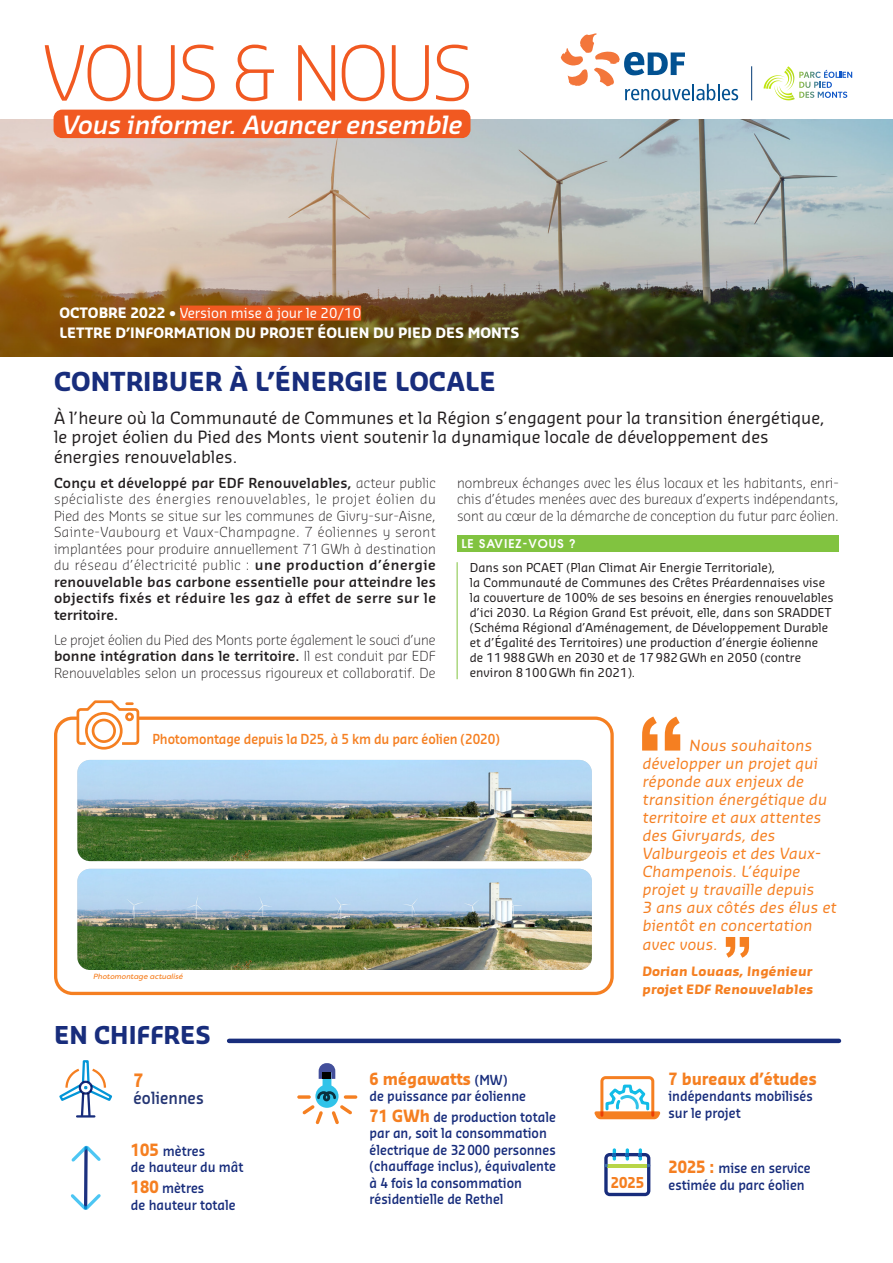
<style>
.page{position:relative;width:893px;height:1263px;background:#fff}
.page>*{position:absolute;margin:0;border:0;box-sizing:border-box;transform-origin:0 0}
.t1{font:300 73.95px "Sansa Pro";letter-spacing:-.04em;color:#f15921}
.TITRE_encadrés{font:700 25.5px "Sansa Pro";color:#182d7c}
.TITRE_encadrés-2{font:italic 600 24.6px "Sansa Pro";color:#fff}
.t2{font:700 24px "Sansa Pro";color:#182d7c}
.TXT_bleu_ENCHIFFRE{font:700 18px "Sansa Pro";color:#f57f21;scale:.9 1}
.TXT_bleu_encadré{font:16.5px/19.5px "Sansa Pro";color:#231f20}
.TXT_bleu_ENCHIFFRE-2{font:700 16.5px "Sansa Pro";color:#f57f21;scale:.9 1}
.TXT_bleu_ENCHIFFRE-3{font:600 16.35px "Sansa Pro";color:#253674;scale:.9 1}
.TXT_orange_PAROLES{font:15px/18.1px "Sansa Pro";color:#f57f21}
.t3{font:700 14.7px "Sansa Pro";color:#f57f21;scale:.91 1}
.TITRE_encadrés-3{font:700 13.95px "Sansa Pro";color:#fff}
.TXT_bleu_encadré-2{font:300 13.5px/16.5px "Sansa Pro";letter-spacing:.005em;color:#231f20;text-align:justify}
.TXT_bleu_ENCHIFFRE-4{font:600 13.5px/16.5px "Sansa Pro";color:#182d7c;scale:.9 1}
.TXT_bleu_présentatio{font:600 13.5px "Sansa Pro";letter-spacing:-.01em;color:#f57f21;scale:.9 1}
.TITRE_encadrés-4{font:13.5px "Sansa Pro";color:#fff}
.TXT_PAROLES_noms_élu{font:700 12.6px/18px "Sansa Pro";color:#f57f21}
.TXT_focus{font:12px/15px "Sansa Pro";color:#231f20}
.TXT_bleu_encadré-3{font:600 12px "ITC Avant Garde Pro";letter-spacing:.08em;color:#fff}
.t4{font:italic 7.5px "Filson Soft";color:#f57f21}
.s1{font-weight:700;font-size:13.95px}
.s2{font-weight:600}
.s3{font-weight:700;font-size:16.5px;color:#f57f21}
.s4{font-weight:600;font-size:13.5px;color:#182d7c}
</style>
<div class="page">
<img style="left:0;top:120px;width:893px;height:236px">
<div style="left:457px;top:535px;width:382px;height:16px;background:#81c340"></div>
<hr style="left:457px;top:562px;width:1px;height:117px;background:#81c340">
<div style="left:54px;top:716px;width:560px;height:279px;border:3px solid #f57f21;border-radius:17px"></div>
<svg style="left:75px;top:700px;width:66px;height:50px"></svg>
<img style="left:77px;top:869px;width:515px;height:101px">
<img style="left:77px;top:760px;width:515px;height:101px">
<svg style="left:297px;top:1095px;width:14px;height:4px"></svg>
<svg style="left:344px;top:1095px;width:13px;height:4px"></svg>
<svg style="left:302px;top:1063px;width:50px;height:61px"></svg>
<div style="left:229px;top:1038px;width:610px;height:5px;background:#182d7c"></div>
<svg style="left:59px;top:1060px;width:53px;height:58px"></svg>
<svg style="left:84px;top:1164px;width:4px;height:27px"></svg>
<svg style="left:70px;top:1191px;width:31px;height:19px"></svg>
<svg style="left:71px;top:1145px;width:30px;height:19px"></svg>
<svg style="left:642px;top:716px;width:38px;height:34px"></svg>
<svg style="left:726px;top:937px;width:23px;height:21px"></svg>
<svg style="left:604px;top:1148px;width:46px;height:48px"></svg>
<svg style="left:594px;top:1076px;width:67px;height:44px"></svg>
<svg style="left:561px;top:33px;width:177px;height:67px"></svg>
<svg style="left:763px;top:66px;width:89px;height:34px"></svg>
<hr style="left:751px;top:66px;width:1px;height:34px;background:#013874">
<div style="left:180px;top:306px;width:181px;height:15px;background:#f15921"></div>
<div style="left:54px;top:110px;width:416px;height:28px;background:#f15921;border-radius:9px"></div>
<p class="t1" style="left:43px;top:24px;width:432px">VOUS &amp; NOUS</p>
<p class="TITRE_encadrés-2" style="left:61px;top:108px;width:407px">Vous informer.Avancerensemble</p>
<p class="TITRE_encadrés-4" style="left:59px;top:304px;width:303px"><span class="s1">OCTOBRE 2022 •</span> Version mise à jour le 20/10</p>
<p class="TITRE_encadrés-3" style="left:59px;top:323px;width:462px">LETTRE D’INFORMATION DU PROJET ÉOLIEN DU PIED DES MONTS</p>
<p class="TITRE_encadrés" style="left:54px;top:365px;width:443px">CONTRIBUER À L’ÉNERGIE LOCALE</p>
<p class="TXT_bleu_encadré" style="left:54px;top:407px;width:772px">À l’heure où la Communauté de Communes et la Région s’engagent pour la transition énergétique, le projet éolien du Pied des Monts vient soutenir la dynamique locale de développement des énergies renouvelables.</p>
<p class="TXT_bleu_encadré-2" style="left:54px;top:474px;width:383px"><span class="s2">Conçu et développé par EDF Renouvelables,</span> acteur public spécialiste des énergies renouvelables, le projet éolien du Pied des Monts se situe sur les communes de Givry-sur-Aisne, Sainte-Vaubourg et Vaux-Champagne. 7 éoliennes y seront implantées pour produire annuellement 71GWh à destination du réseau d’électricité public : <span class="s2">une production d’énergie renouvelable bas carbone essentielle pour atteindre les objectifs fixés et réduire les gaz à effet de serre sur le territoire.</span></p>
<p class="TXT_bleu_encadré-2" style="left:54px;top:631px;width:383px">Le projet éolien du Pied des Monts porte également le souci d’une <span class="s2">bonne intégration dans le territoire.</span> Il est conduit par EDF Renouvelables selon un processus rigoureux et collaboratif. De</p>
<p class="TXT_bleu_encadré-2" style="left:457px;top:474px;width:383px">nombreux échanges avec les élus locaux et les habitants, enri&shy;chis d’études menées avec des bureaux d’experts indépendants, sont au cœur de la démarche de conception du futur parc éolien.</p>
<p class="TXT_bleu_encadré-3" style="left:461px;top:536px;width:116px">LE SAVIEZ-VOUS ?</p>
<p class="TXT_focus" style="left:470px;top:560px;width:365px">Dans son PCAET (Plan Climat Air Energie Territoriale),<br>la Communauté de Communes des Crêtes Préardennaises vise la couverture de 100% de ses besoins en énergies renouvelables d’ici 2030. La Région Grand Est prévoit, elle, dans son SRADDET (Schéma Régional d’Aménagement, de Développement Durable et d’Égalité des Territoires) une production d’énergie éolienne de 11988GWh en 2030 et de 17982GWh en 2050 (contre environ 8100GWh fin 2021).</p>
<p class="TXT_bleu_présentatio" style="left:152px;top:730px;width:388px">Photomontage depuis la D25, à 5 km du parc éolien (2020)</p>
<p class="t4" style="left:94px;top:972px;width:91px">Photomontage actualisé</p>
<p class="t2" style="left:54px;top:1019px;width:158px">EN CHIFFRES</p>
<p class="TXT_bleu_ENCHIFFRE" style="left:134px;top:1068px;width:13px">7</p>
<p class="TXT_bleu_ENCHIFFRE-3" style="left:134px;top:1087px;width:79px">éoliennes</p>
<p class="TXT_bleu_ENCHIFFRE-4" style="left:131px;top:1142px;width:126px"><span class="s3">105</span> mètres<br>de hauteur du mât</p>
<p class="TXT_bleu_ENCHIFFRE-4" style="left:131px;top:1179px;width:118px"><span class="s3">180</span> mètres<br>de hauteur totale</p>
<p class="TXT_bleu_ENCHIFFRE-2" style="left:370px;top:1067px;width:155px">6 mégawatts <span class="s4">(MW)</span></p>
<p class="TXT_bleu_ENCHIFFRE-4" style="left:370px;top:1087px;width:176px">de puissance par éolienne</p>
<p class="TXT_bleu_ENCHIFFRE-4" style="left:370px;top:1108px;width:209px"><span class="s3">71 GWh</span> de production totale par an, soit la consommation électrique de 32000 personnes (chauffage inclus), équivalente à 4 fois la consommation résidentielle de Rethel</p>
<p class="TXT_orange_PAROLES" style="left:642px;top:735px;width:198px;text-indent:47px">Nous souhaitons développer un projet qui réponde aux enjeux de transition énergétique du territoire et aux attentes des Givryards, des<br>Valburgeois et des Vaux-<br>Champenois. L’équipe projet y travaille depuis<br>3 ans aux côtés des élus et bientôt en concertation avec vous.</p>
<p class="TXT_PAROLES_noms_élu" style="left:642px;top:962px;width:174px">Dorian Louaas, Ingénieur projet EDF Renouvelables</p>
<p class="TXT_bleu_ENCHIFFRE-2" style="left:668px;top:1067px;width:166px">7 bureaux d’études</p>
<p class="TXT_bleu_ENCHIFFRE-4" style="left:668px;top:1087px;width:162px">indépendants mobilisés sur le projet</p>
<p class="TXT_bleu_ENCHIFFRE-4" style="left:668px;top:1159px;width:160px"><span class="s3">2025 :</span> mise en service</p>
<p class="t3" style="left:611px;top:1173px;width:38px">2025</p>
<p class="TXT_bleu_ENCHIFFRE-4" style="left:668px;top:1176px;width:153px">estimée du parc éolien</p>
</div>
